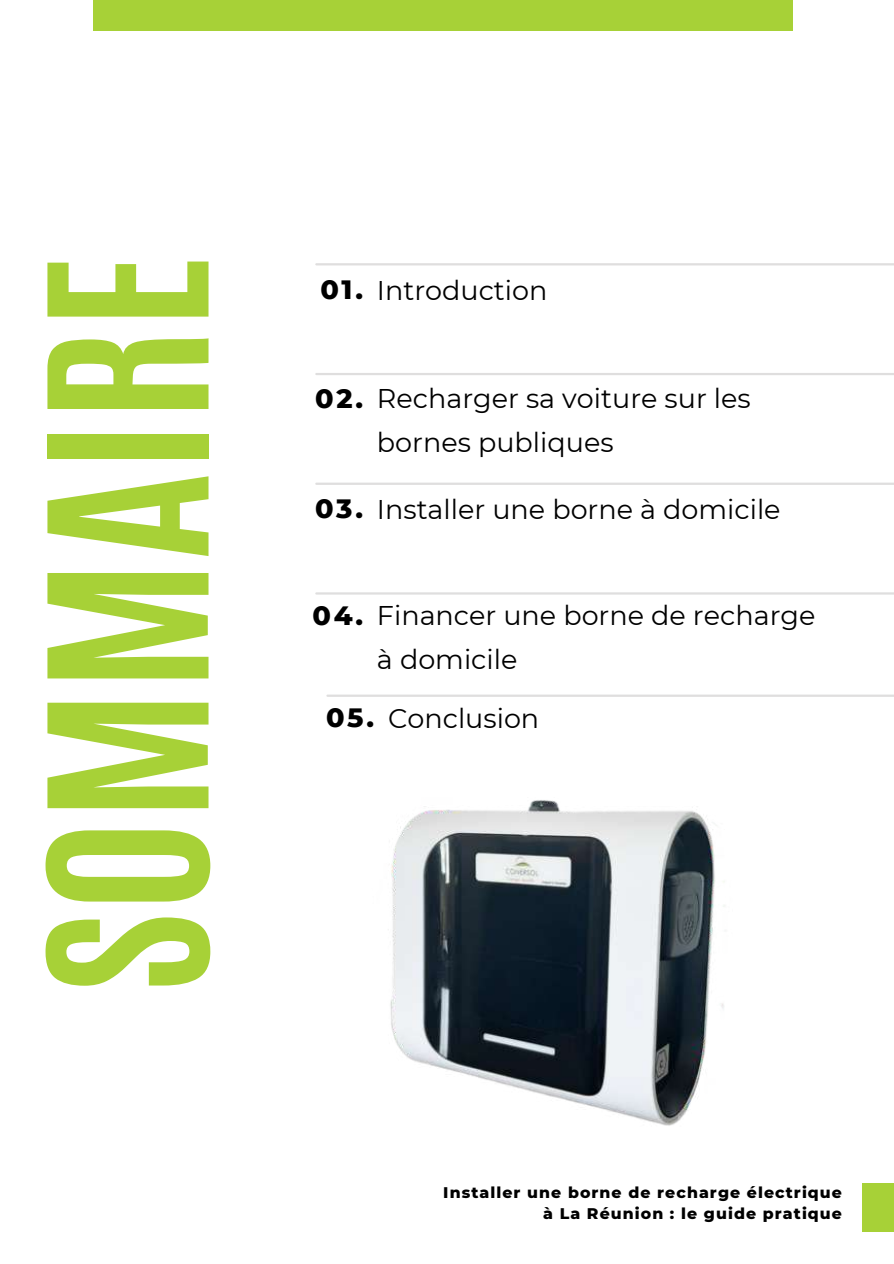
<style>
.page{position:relative;width:894px;height:1264px;background:#fff}
.page>*{position:absolute;margin:0;border:0;box-sizing:border-box;transform-origin:0 0}
.t1{font:700 187.2px "Antonio";color:#a7d137}
.t2{font:27px/44px "Montserrat";color:#000}
.t3{font:800 27px "Montserrat";letter-spacing:.1em;color:#000}
.t4{font:800 15.75px/21.5px "Montserrat";letter-spacing:.07em;color:#000;text-align:right}
.s1{font-weight:800}
</style>
<div class="page">
<hr style="left:316px;top:263px;width:577px;height:2px;background:#dfdede">
<hr style="left:316px;top:482px;width:577px;height:3px;background:#dfdede">
<hr style="left:316px;top:373px;width:577px;height:2px;background:#dfdede">
<hr style="left:316px;top:592px;width:577px;height:2px;background:#dfdede">
<div style="left:862px;top:1183px;width:31px;height:48px;background:#a7d137"></div>
<div style="left:93px;top:0;width:699px;height:31px;background:#a7d137"></div>
<hr style="left:327px;top:694px;width:566px;height:3px;background:#dfdede">
<img style="left:390px;top:800px;width:335px;height:326px">
<h1 class="t1" style="left:-6px;top:994px;width:741px;rotate:-90deg">SOMMAIRE</h1>
<p class="t3" style="left:320px;top:273px;width:44px">01.</p>
<p class="t2" style="left:377px;top:268px;width:172px">Introduction</p>
<p class="t3" style="left:315px;top:382px;width:49px">02.</p>
<p class="t3" style="left:315px;top:492px;width:49px">03.</p>
<p class="t2" style="left:377px;top:376px;width:375px">Recharger sa voiture sur les bornes publiques</p>
<p class="t2" style="left:377px;top:487px;width:405px">Installer une borne à domicile</p>
<p class="t3" style="left:312px;top:599px;width:52px">04.</p>
<p class="t2" style="left:377px;top:593px;width:440px">Financer une borne de recharge à domicile</p>
<p class="t2" style="left:326px;top:696px;width:215px"><span class="s1">05.</span> Conclusion</p>
<p class="t4" style="left:443px;top:1181px;width:400px">Installer une borne de recharge électrique à La Réunion : le guide pratique</p>
</div>
